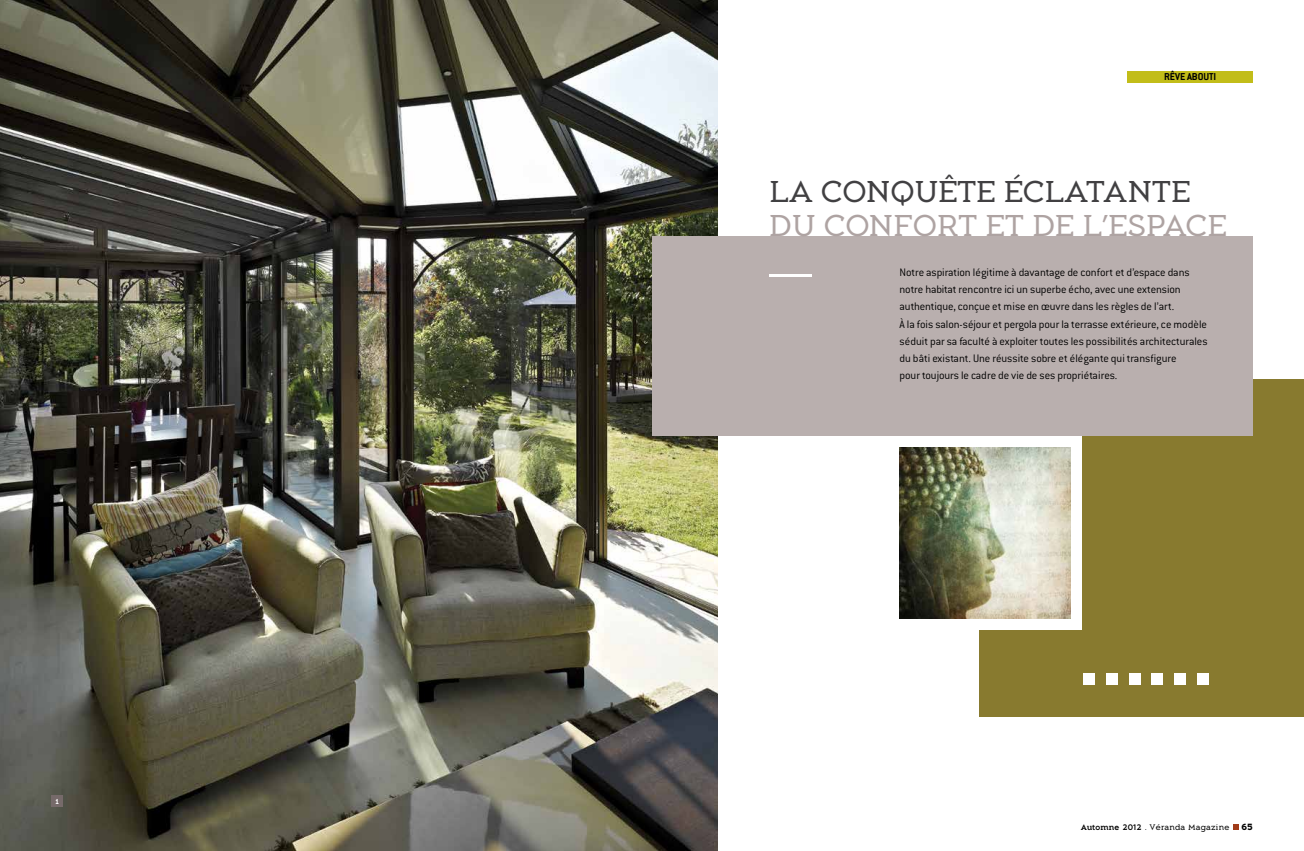
<style>
.page{position:relative;width:1304px;height:851px;background:#fff}
.page>*{position:absolute;margin:0;border:0;box-sizing:border-box;transform-origin:0 0}
.t1{font:30px "Aeron";letter-spacing:-.015em;color:#aea3a2}
.t2{font:30px "Aeron";letter-spacing:-.015em;color:#414042}
.t3{font:300 12px/17.1px "Conduit ITC";letter-spacing:-.005em;color:#000}
.t4{font:700 11px "Conduit ITC";letter-spacing:-.005em;color:#000}
.t5{font:700 9px "Aeron";color:#000}
.t6{font:8px "Aeron";color:#000}
.t7{font:700 8px "Conduit ITC";color:#fff}
.s1{font-weight:500}
</style>
<div class="page">
<img style="left:0;top:0;width:717px;height:850px">
<div style="left:979px;top:379px;width:325px;height:337px;background:#887a2f"></div>
<div style="left:1127px;top:71px;width:126px;height:11px;background:#c2bd19"></div>
<div style="left:1084px;top:673px;width:11px;height:11px;background:#fff"></div>
<div style="left:1106px;top:673px;width:12px;height:11px;background:#fff"></div>
<div style="left:1129px;top:673px;width:11px;height:11px;background:#fff"></div>
<div style="left:1152px;top:673px;width:11px;height:11px;background:#fff"></div>
<div style="left:1174px;top:673px;width:12px;height:11px;background:#fff"></div>
<div style="left:1197px;top:673px;width:11px;height:11px;background:#fff"></div>
<div style="left:888px;top:436px;width:194px;height:193px;background:#fff"></div>
<img style="left:900px;top:447px;width:171px;height:171px">
<div style="left:652px;top:236px;width:601px;height:200px;background:#b9afae"></div>
<hr style="left:769px;top:274px;width:42px;height:3px;background:#fff">
<div style="left:52px;top:795px;width:11px;height:11px;background:#766a6a"></div>
<svg style="left:1233px;top:824px;width:5px;height:5px"></svg>
<p class="t7" style="left:55px;top:796px;width:6px">1</p>
<p class="t4" style="left:1164px;top:70px;width:54px">RÊVE ABOUTI</p>
<h1 class="t2" style="left:769px;top:174px;width:424px">LA CONQUÊTE ÉCLATANTE</h1>
<h1 class="t1" style="left:769px;top:208px;width:460px">DU CONFORT ET DE L’ESPACE</h1>
<p class="t3" style="left:900px;top:264px;width:310px">Notre aspiration légitime à davantage de confort et d’espace dans notre habitat rencontre ici un superbe écho, avec une extension authentique, conçue et mise en œuvre dans les règles de l’art.<br>À la fois salon-séjour et pergola pour la terrasse extérieure, ce modèle séduit par sa faculté à exploiter toutes les possibilités architecturales du bâti existant. Une réussite sobre et élégante qui transfigure<br>pour toujours le cadre de vie de ses propriétaires.</p>
<p class="t6" style="left:1081px;top:822px;width:150px"><span class="s1">Automne 2012</span> . VÉRANDA MAGAZINE</p>
<p class="t5" style="left:1241px;top:820px;width:13px">65</p>
</div>
